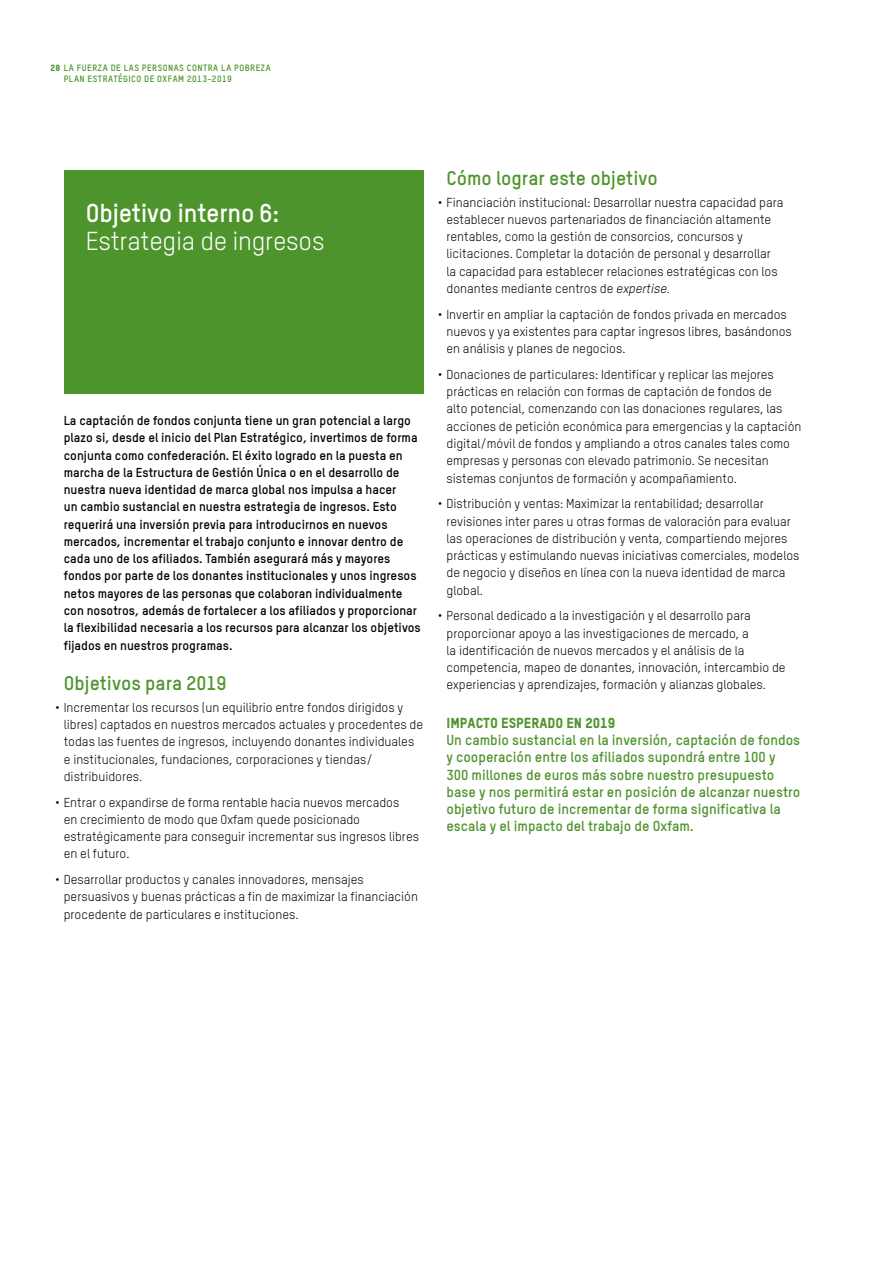
<style>
.page{position:relative;width:893px;height:1263px;background:#fff}
.page>*{position:absolute;margin:0;border:0;box-sizing:border-box;transform-origin:0 0}
.t1{font:25.5px "Oxfam TSTARPRO";letter-spacing:-.01em;color:#fff}
.t2{font:700 25.5px "Oxfam TSTARPRO";letter-spacing:-.01em;color:#fff}
.t3{font:700 19.5px "Oxfam TSTARPRO";color:#4e942c}
.t4{font:700 14.25px/17.2px "Oxfam TSTARPRO";color:#4e942c}
.t5{font:14.25px "Oxfam TSTARPRO Headline";color:#4e942c}
.t6{font:12.75px/17.2px "Oxfam TSTARPRO";color:#000}
.t7{font:700 12.75px/17.2px "Oxfam TSTARPRO";color:#000}
.t8{font:700 9px/10.8px "Oxfam TSTARPRO";letter-spacing:.05em;color:#4e942c}
.s1{font-family:"Oxfam TSTARPRO Headline";font-weight:400}
.s2{font-style:italic}
</style>
<div class="page">
<div style="left:64px;top:170px;width:360px;height:224px;background:#4e942c"></div>
<p class="t8" style="left:64px;top:62px;width:209px;text-indent:-13px"><span class="s1">28</span> LA FUERZA DE LAS PERSONAS CONTRA LA POBREZA<br>PLAN ESTRATÉGICO DE OXFAM 2013-2019</p>
<h1 class="t2" style="left:86px;top:197px;width:195px">Objetivo interno 6:</h1>
<h1 class="t1" style="left:86px;top:226px;width:240px">Estrategia de ingresos</h1>
<p class="t7" style="left:64px;top:412px;width:359px">La captación de fondos conjunta tiene un gran potencial a largo plazo si, desde el inicio del Plan Estratégico, invertimos de forma conjunta como confederación. El éxito logrado en la puesta en marcha de la Estructura de Gestión Única o en el desarrollo de nuestra nueva identidad de marca global nos impulsa a hacer<br>un cambio sustancial en nuestra estrategia de ingresos. Esto requerirá una inversión previa para introducirnos en nuevos mercados, incrementar el trabajo conjunto e innovar dentro de cada uno de los afiliados. También asegurará más y mayores fondos por parte de los donantes institucionales y unos ingresos netos mayores de las personas que colaboran individualmente con nosotros, además de fortalecer a los afiliados y proporcionar la flexibilidad necesaria a los recursos para alcanzar los objetivos fijados en nuestros programas.</p>
<h2 class="t3" style="left:64px;top:671px;width:164px">Objetivos para 2019</h2>
<p class="t6" style="left:64px;top:698px;width:361px;text-indent:-9px">• Incrementar los recursos (un equilibrio entre fondos dirigidos y libres) captados en nuestros mercados actuales y procedentes de todas las fuentes de ingresos, incluyendo donantes individuales e institucionales, fundaciones, corporaciones y tiendas/ distribuidores.</p>
<p class="t6" style="left:64px;top:793px;width:357px;text-indent:-9px">• Entrar o expandirse de forma rentable hacia nuevos mercados<br>en crecimiento de modo que Oxfam quede posicionado estratégicamente para conseguir incrementar sus ingresos libres en el futuro.</p>
<p class="t6" style="left:64px;top:871px;width:356px;text-indent:-9px">• Desarrollar productos y canales innovadores, mensajes persuasivos y buenas prácticas a fin de maximizar la financiación procedente de particulares e instituciones.</p>
<h2 class="t3" style="left:446px;top:166px;width:213px">Cómo lograr este objetivo</h2>
<p class="t6" style="left:446px;top:193px;width:338px;text-indent:-9px">• Financiación institucional: Desarrollar nuestra capacidad para establecer nuevos partenariados de financiación altamente rentables, como la gestión de consorcios, concursos y licitaciones. Completar la dotación de personal y desarrollar la capacidad para establecer relaciones estratégicas con los donantes mediante centros de <span class="s2">expertise</span>.</p>
<p class="t6" style="left:446px;top:305px;width:347px;text-indent:-9px">• Invertir en ampliar la captación de fondos privada en mercados nuevos y ya existentes para captar ingresos libres, basándonos en análisis y planes de negocios.</p>
<p class="t6" style="left:446px;top:366px;width:356px;text-indent:-9px">• Donaciones de particulares: Identificar y replicar las mejores prácticas en relación con formas de captación de fondos de<br>alto potencial, comenzando con las donaciones regulares, las acciones de petición económica para emergencias y la captación digital/móvil de fondos y ampliando a otros canales tales como empresas y personas con elevado patrimonio. Se necesitan sistemas conjuntos de formación y acompañamiento.</p>
<p class="t6" style="left:446px;top:495px;width:355px;text-indent:-9px">• Distribución y ventas: Maximizar la rentabilidad; desarrollar revisiones inter pares u otras formas de valoración para evaluar las operaciones de distribución y venta, compartiendo mejores prácticas y estimulando nuevas iniciativas comerciales, modelos de negocio y diseños en línea con la nueva identidad de marca global.</p>
<p class="t6" style="left:446px;top:607px;width:341px;text-indent:-9px">• Personal dedicado a la investigación y el desarrollo para proporcionar apoyo a las investigaciones de mercado, a<br>la identificación de nuevos mercados y el análisis de la competencia, mapeo de donantes, innovación, intercambio de experiencias y aprendizajes, formación y alianzas globales.</p>
<p class="t5" style="left:446px;top:714px;width:170px">IMPACTO ESPERADO EN 2019</p>
<p class="t4" style="left:446px;top:731px;width:355px">Un cambio sustancial en la inversión, captación de fondos y cooperación entre los afiliados supondrá entre 100 y 300 millones de euros más sobre nuestro presupuesto base y nos permitirá estar en posición de alcanzar nuestro objetivo futuro de incrementar de forma significativa la escala y el impacto del trabajo de Oxfam.</p>
</div>
